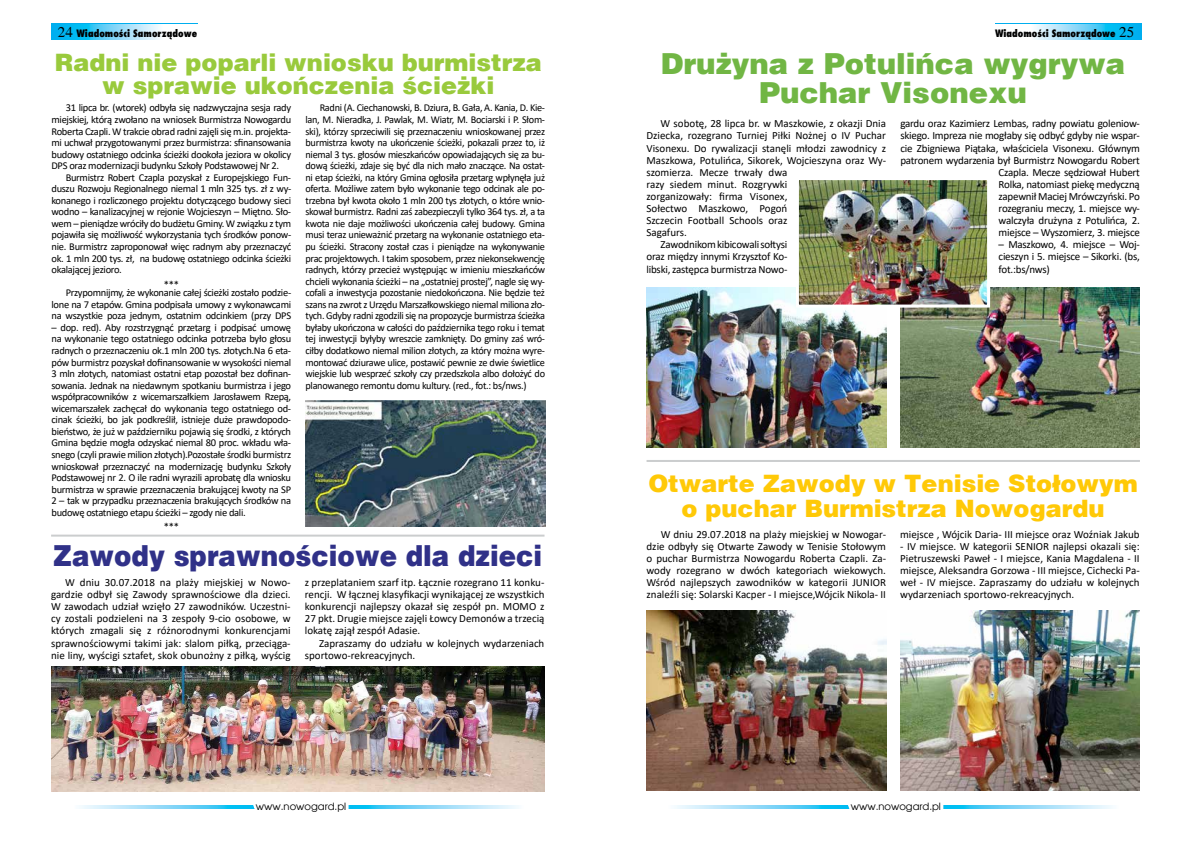
<style>
.page{position:relative;width:1191px;height:842px;background:#fff}
.page>*{position:absolute;margin:0;border:0;box-sizing:border-box;transform-origin:0 0}
.t1{font:900 29px/29px "Switzerland";color:#71b644;text-align:center}
.t2{font:900 29px "Switzerland";color:#303188;scale:.9 1}
.t3{font:900 24px/23px "Switzerland";color:#99ca3c;text-align:center}
.t4{font:900 24px/25px "Switzerland";color:#ffc907;text-align:center}
.t5{font:15px "Times";color:#000}
.t6{font:11px/12.1px "Calibri";letter-spacing:-.015em;color:#000;text-align:justify}
.t7{font:10.5px/11.6px "Calibri";letter-spacing:-.03em;color:#000;text-align:justify}
.t8{font:800 10px "Fujiyama";color:#000}
.t9{font:10px "Avalon";color:#000}
</style>
<div class="page">
<svg style="left:51px;top:23px;width:146px;height:17px"></svg>
<svg style="left:53px;top:25px;width:144px;height:15px"></svg>
<svg style="left:995px;top:23px;width:147px;height:17px"></svg>
<svg style="left:995px;top:25px;width:145px;height:15px"></svg>
<svg style="left:352px;top:805px;width:166px;height:3px"></svg>
<svg style="left:80px;top:805px;width:167px;height:3px"></svg>
<svg style="left:247px;top:791px;width:105px;height:18px"></svg>
<svg style="left:946px;top:805px;width:166px;height:3px"></svg>
<svg style="left:675px;top:805px;width:167px;height:3px"></svg>
<svg style="left:842px;top:782px;width:104px;height:27px"></svg>
<hr style="left:51px;top:535px;width:493px;height:2px;background:#cbcdce">
<hr style="left:646px;top:460px;width:494px;height:2px;background:#cbcdce">
<img style="left:51px;top:666px;width:493px;height:125px">
<img style="left:646px;top:288px;width:240px;height:159px">
<img style="left:900px;top:288px;width:239px;height:159px">
<img style="left:800px;top:181px;width:186px;height:123px">
<div style="left:796px;top:177px;width:194px;height:131px;border:3px solid #fff"></div>
<img style="left:646px;top:611px;width:240px;height:180px">
<img style="left:900px;top:611px;width:240px;height:180px">
<img style="left:305px;top:401px;width:240px;height:125px">
<h3 class="t5" style="left:58px;top:24px;width:16px">24</h3>
<h3 class="t5" style="left:1119px;top:24px;width:16px">25</h3>
<p class="t8" style="left:76px;top:27px;width:122px">Wiadomości Samorządowe</p>
<p class="t8" style="left:995px;top:27px;width:122px">Wiadomości Samorządowe</p>
<h1 class="t1" style="left:661px;top:50px;width:466px">Drużyna z Potulińca wygrywa<br>Puchar Visonexu</h1>
<h2 class="t3" style="left:55px;top:52px;width:488px">Radni nie poparli wniosku burmistrza w sprawie ukończenia ścieżki</h2>
<p class="t7" style="left:52px;top:102px;width:241px;text-indent:14px">31 lipca br. (wtorek) odbyła się nadzwyczajna sesja rady miejskiej, którą zwołano na wniosek Burmistrza Nowogardu Roberta Czapli. W trakcie obrad radni zajęli się m.in. projekta&shy;mi uchwał przygotowanymi przez burmistrza: sfinansowania budowy ostatniego odcinka ścieżki dookoła jeziora w okolicy DPS oraz modernizacji budynku Szkoły Podstawowej Nr 2.</p>
<p class="t7" style="left:52px;top:171px;width:241px;text-indent:14px">Burmistrz Robert Czapla pozyskał z Europejskiego Fun&shy;duszu Rozwoju Regionalnego niemal 1 mln 325 tys. zł z wy&shy;konanego i rozliczonego projektu dotyczącego budowy sieci wodno – kanalizacyjnej w rejonie Wojcieszyn – Miętno. Sło&shy;wem – pieniądze wróciły do budżetu Gminy. W związku z tym pojawiła się możliwość wykorzystania tych środków ponow&shy;nie. Burmistrz zaproponował więc radnym aby przeznaczyć ok. 1 mln 200 tys. zł, na budowę ostatniego odcinka ścieżki okalającej jezioro.</p>
<p class="t7" style="left:66px;top:280px;width:227px;line-height:8.5px;text-indent:98px">***<br>Przypomnijmy, że wykonanie całej ścieżki zostało podzie-</p>
<p class="t7" style="left:52px;top:298px;width:241px">lone na 7 etapów. Gmina podpisała umowy z wykonawcami na wszystkie poza jednym, ostatnim odcinkiem (przy DPS</p>
<p class="t7" style="left:52px;top:321px;width:241px">– dop. red). Aby rozstrzygnąć przetarg i podpisać umowę na wykonanie tego ostatniego odcinka potrzeba było głosu radnych o przeznaczeniu ok.1 mln 200 tys. złotych.Na 6 eta&shy;pów burmistrz pozyskał dofinansowanie w wysokości niemal 3 mln złotych, natomiast ostatni etap pozostał bez dofinan&shy;sowania. Jednak na niedawnym spotkaniu burmistrza i jego współpracowników z wicemarszałkiem Jarosławem Rzepą, wicemarszałek zachęcał do wykonania tego ostatniego od&shy;cinak ścieżki, bo jak podkreślił, istnieje duże prawdopodo&shy;bieństwo, że już w październiku pojawią się środki, z których Gmina będzie mogła odzyskać niemal 80 proc. wkładu wła&shy;snego (czyli prawie milion złotych).Pozostałe środki burmistrz wnioskował przeznaczyć na modernizację budynku Szkoły Podstawowej nr 2. O ile radni wyrazili aprobatę dla wniosku burmistrza w sprawie przeznaczenia brakującej kwoty na SP 2 – tak w przypadku przeznaczenia brakujących środków na budowę ostatniego etapu ścieżki – zgody nie dali.</p>
<p class="t7" style="left:164px;top:521px;width:17px">***</p>
<p class="t7" style="left:305px;top:102px;width:241px;text-indent:14px">Radni (A. Ciechanowski, B. Dziura, B. Gała, A. Kania, D. Kie&shy;lan, M. Nieradka, J. Pawlak, M. Wiatr, M. Bociarski i P. Słom&shy;ski), którzy sprzeciwili się przeznaczeniu wnioskowanej przez burmistrza kwoty na ukończenie ścieżki, pokazali przez to, iż niemal 3 tys. głosów mieszkańców opowiadających się za bu&shy;dową ścieżki, zdaje się być dla nich mało znaczące. Na ostat&shy;ni etap ścieżki, na który Gmina ogłosiła przetarg wpłynęła już oferta. Możliwe zatem było wykonanie tego odcinak ale po&shy;trzebna był kwota około 1 mln 200 tys złotych, o które wnio&shy;skował burmistrz. Radni zaś zabezpieczyli tylko 364 tys. zł, a ta kwota nie daje możliwości ukończenia całej budowy. Gmina musi teraz unieważnić przetarg na wykonanie ostatniego eta&shy;pu ścieżki. Stracony został czas i pieniądze na wykonywanie prac projektowych. I takim sposobem, przez niekonsekwencję radnych, którzy przecież występując w imieniu mieszkańców chcieli wykonania ścieżki – na „ostatniej prostej”, nagle się wy&shy;cofali a inwestycja pozostanie niedokończona. Nie będzie też szans na zwrot z Urzędu Marszałkowskiego niemal miliona zło&shy;tych. Gdyby radni zgodzili się na propozycje burmistrza ścieżka byłaby ukończona w całości do października tego roku i temat tej inwestycji byłyby wreszcie zamknięty. Do gminy zaś wró&shy;ciłby dodatkowo niemal milion złotych, za który można wyre&shy;montować dziurawe ulice, postawić pewnie ze dwie świetlice wiejskie lub wesprzeć szkoły czy przedszkola albo dołożyć do planowanego remontu domu kultury. (red., fot.: bs/nws.)</p>
<p class="t6" style="left:660px;top:117px;width:227px">W sobotę, 28 lipca br. w Maszkowie, z okazji Dnia</p>
<p class="t6" style="left:646px;top:129px;width:241px">Dziecka, rozegrano Turniej Piłki Nożnej o IV Puchar</p>
<p class="t6" style="left:646px;top:142px;width:241px">Visonexu. Do rywalizacji stanęli młodzi zawodnicy z</p>
<p class="t6" style="left:646px;top:154px;width:241px">Maszkowa, Potulińca, Sikorek, Wojcieszyna oraz Wy-</p>
<p class="t6" style="left:646px;top:166px;width:142px">szomierza. Mecze trwały dwa</p>
<p class="t6" style="left:646px;top:178px;width:142px">razy siedem minut. Rozgrywki</p>
<p class="t6" style="left:646px;top:190px;width:142px">zorganizowały: firma Visonex,</p>
<p class="t6" style="left:646px;top:202px;width:142px">Sołectwo Maszkowo, Pogoń</p>
<p class="t6" style="left:646px;top:214px;width:142px">Szczecin Football Schools oraz</p>
<p class="t6" style="left:646px;top:226px;width:42px">Sagafurs.</p>
<p class="t6" style="left:660px;top:238px;width:128px">Zawodnikom kibicowali sołtysi</p>
<p class="t6" style="left:646px;top:250px;width:142px">oraz między innymi Krzysztof Ko-</p>
<p class="t6" style="left:646px;top:263px;width:142px">libski, zastępca burmistrza Nowo-</p>
<p class="t6" style="left:900px;top:117px;width:241px;text-align:right">gardu oraz Kazimierz Lembas, radny powiatu goleniow&shy;skiego. Impreza nie mogłaby się odbyć gdyby nie wspar&shy;cie Zbigniewa Piątaka, właściciela Visonexu. Głównym patronem wydarzenia był Burmistrz Nowogardu Robert Czapla. Mecze sędziował Hubert<br>Rolka, natomiast piekę medyczną<br>zapewnił Maciej Mrówczyński. Po<br>rozegraniu meczy, 1. miejsce wy-<br>walczyła drużyna z Potulińca, 2.<br>miejsce – Wyszomierz, 3. miejsce</p>
<p class="t6" style="left:998px;top:238px;width:143px">– Maszkowo, 4. miejsce – Woj&shy;cieszyn i 5. miejsce – Sikorki. (bs, fot.:bs/nws)</p>
<h2 class="t4" style="left:648px;top:472px;width:491px">Otwarte Zawody w Tenisie Stołowym o puchar Burmistrza Nowogardu</h2>
<h1 class="t2" style="left:53px;top:539px;width:545px">Zawody sprawnościowe dla dzieci</h1>
<p class="t6" style="left:51px;top:576px;width:241px;text-indent:14px">W dniu 30.07.2018 na plaży miejskiej w Nowo&shy;gardzie odbył się Zawody sprawnościowe dla dzieci.<br>W zawodach udział wzięło 27 zawodników. Uczestni&shy;cy zostali podzieleni na 3 zespoły 9-cio osobowe, w których zmagali się z różnorodnymi konkurencjami sprawnościowymi takimi jak: slalom piłką, przeciąga&shy;nie liny, wyścigi sztafet, skok obunożny z piłką, wyścig</p>
<p class="t6" style="left:305px;top:576px;width:241px">z przeplataniem szarf itp. Łącznie rozegrano 11 konku&shy;rencji. W łącznej klasyfikacji wynikającej ze wszystkich konkurencji najlepszy okazał się zespół pn. MOMO z 27 pkt. Drugie miejsce zajęli Łowcy Demonów a trzecią lokatę zajął zespół Adasie.</p>
<p class="t6" style="left:305px;top:636px;width:241px;text-indent:14px">Zapraszamy do udziału w kolejnych wydarzeniach sportowo-rekreacyjnych.</p>
<p class="t6" style="left:646px;top:528px;width:241px;text-indent:14px">W dniu 29.07.2018 na plaży miejskiej w Nowogar&shy;dzie odbyły się Otwarte Zawody w Tenisie Stołowym o puchar Burmistrza Nowogardu Roberta Czapli. Za&shy;wody rozegrano w dwóch kategoriach wiekowych.<br>Wśród najlepszych zawodników w kategorii JUNIOR znaleźli się: Solarski Kacper - I miejsce,Wójcik Nikola- II</p>
<p class="t6" style="left:900px;top:528px;width:241px">miejsce , Wójcik Daria- III miejsce oraz Woźniak Jakub</p>
<p class="t6" style="left:900px;top:540px;width:241px">- IV miejsce. W kategorii SENIOR najlepsi okazali się:<br>Pietruszewski Paweł - I miejsce, Kania Magdalena - II miejsce, Aleksandra Gorzowa - III miejsce, Cichecki Pa&shy;weł - IV miejsce. Zapraszamy do udziału w kolejnych wydarzeniach sportowo-rekreacyjnych.</p>
<p class="t9" style="left:256px;top:800px;width:92px">www.nowogard.pl</p>
<p class="t9" style="left:850px;top:800px;width:92px">www.nowogard.pl</p>
</div>
